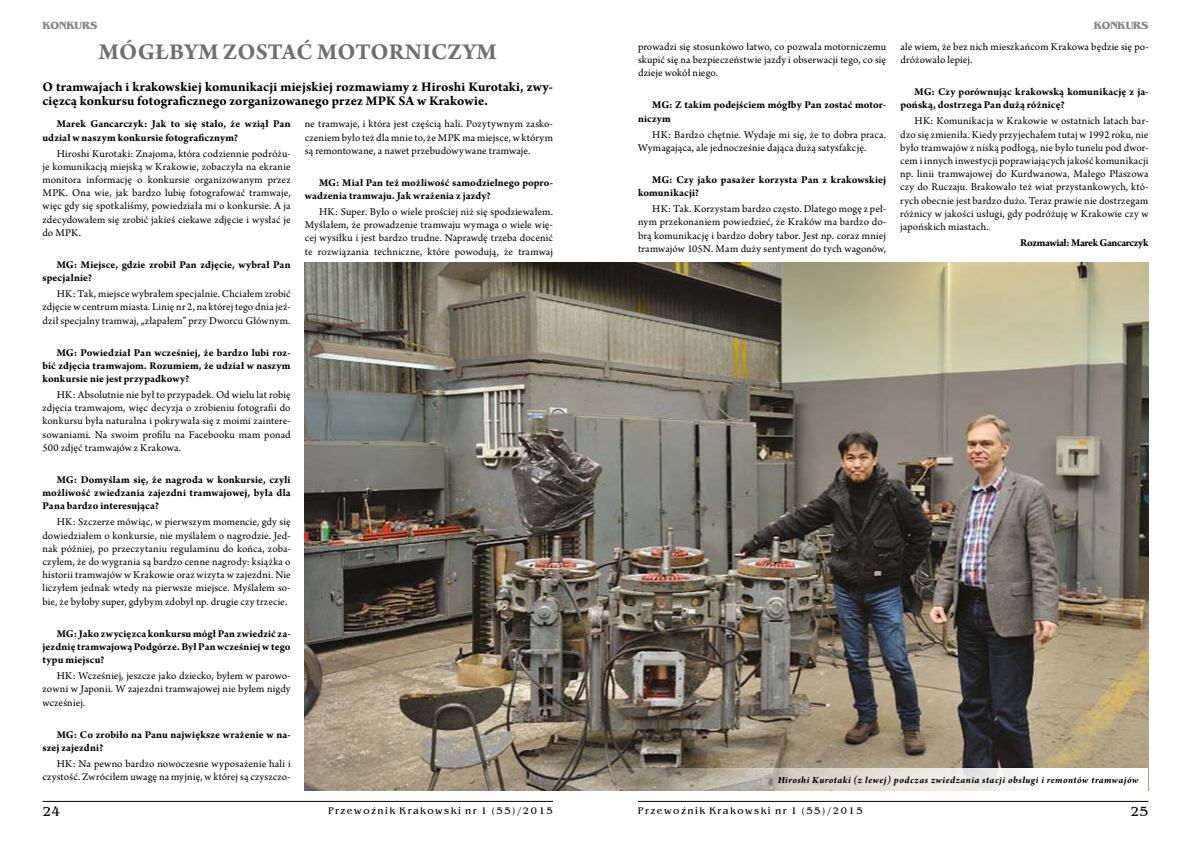
<style>
.page{position:relative;width:1191px;height:842px;background:#fff}
.page>*{position:absolute;margin:0;border:0;box-sizing:border-box;transform-origin:0 0}
.t1{font:700 24px "Arno Pro";letter-spacing:.015em;color:#706f6f}
.t2{font:700 14px/14px "Arno Pro";letter-spacing:.005em;color:#000}
.t3{font:14px "Bangkok";color:#000}
.t4{font:11px/13.2px "Arno Pro";letter-spacing:.01em;color:#000;text-align:justify}
.t5{font:700 11px/13.2px "Arno Pro";letter-spacing:.005em;color:#000}
.t6{font:700 11px "Arno Pro";letter-spacing:-.035em;color:#000}
.t7{font:700 11px "Bangkok";color:#878787}
.t8{font:italic 700 10px "Arno Pro";letter-spacing:.045em;color:#000}
.t9{font:10px "Bangkok";letter-spacing:.15em;color:#000}
</style>
<div class="page">
<hr style="left:42px;top:801px;width:511px;height:1px;background:#000">
<hr style="left:638px;top:801px;width:510px;height:1px;background:#000">
<img style="left:305px;top:262px;width:843px;height:529px">
<svg style="left:522px;top:768px;width:626px;height:23px"></svg>
<p class="t7" style="left:42px;top:20px;width:56px">KONKURS</p>
<p class="t7" style="left:1093px;top:20px;width:56px">KONKURS</p>
<h1 class="t1" style="left:99px;top:38px;width:140px">Mógłbym zos</h1>
<h1 class="t1" style="left:267px;top:38px;width:119px">tać motornicz</h1>
<h1 class="t1" style="left:462px;top:38px;width:35px">ym</h1>
<p class="t4" style="left:638px;top:41px;width:250px">prowadzi się stosunkowo łatwo, co pozwala motorniczemu skupić się na bezpieczeństwie jazdy i obserwacji tego, co się dzieje wokół niego.</p>
<p class="t5" style="left:638px;top:99px;width:250px;text-indent:14px">MG: Z takim podejściem mógłby Pan zostać motor&shy;niczym</p>
<p class="t4" style="left:638px;top:128px;width:249px;text-indent:14px">HK: Bardzo chętnie. Wydaje mi się, że to dobra praca.<br>Wymagająca, ale jednocześnie dająca dużą satysfakcję.</p>
<p class="t5" style="left:638px;top:174px;width:250px;text-indent:14px">MG: Czy jako pasażer korzysta Pan z krakowskiej komunikacji?</p>
<p class="t4" style="left:638px;top:203px;width:250px;text-indent:14px">HK: Tak. Korzystam bardzo często. Dlatego mogę z peł&shy;nym przekonaniem powiedzieć, że Kraków ma bardzo do&shy;brą komunikację i bardzo dobry tabor. Jest np. coraz mniej tramwajów 105N. Mam duży sentyment do tych wagonów,</p>
<p class="t4" style="left:900px;top:41px;width:250px">ale wiem, że bez nich mieszkańcom Krakowa będzie się po&shy;dróżowało lepiej.</p>
<p class="t5" style="left:900px;top:86px;width:250px;text-indent:14px">MG: Czy porównując krakowską komunikację z ja&shy;pońską, dostrzega Pan dużą różnicę?</p>
<p class="t4" style="left:900px;top:115px;width:250px;text-indent:14px">HK: Komunikacja w Krakowie w ostatnich latach bar&shy;dzo się zmieniła. Kiedy przyjechałem tutaj w 1992 roku, nie było tramwajów z niską podłogą, nie było tunelu pod dwor&shy;cem i innych inwestycji poprawiających jakość komunikacji np. linii tramwajowej do Kurdwanowa, Małego Płaszowa czy do Ruczaju. Brakowało też wiat przystankowych, któ&shy;rych obecnie jest bardzo dużo. Teraz prawie nie dostrzegam różnicy w jakości usługi, gdy podróżuję w Krakowie czy w japońskich miastach.</p>
<p class="t6" style="left:1020px;top:236px;width:130px">Rozmawiał: Marek Gancarczyk</p>
<p class="t2" style="left:42px;top:80px;width:512px">O tramwajach i krakowskiej komunikacji miejskiej rozmawiamy z Hiroshi Kurotaki, zwy&shy;cięzcą konkursu fotograficznego zorganizowanego przez MPK SA w Krakowie.</p>
<p class="t4" style="left:305px;top:118px;width:250px">ne tramwaje, i która jest częścią hali. Pozytywnym zasko&shy;czeniem było też dla mnie to, że MPK ma miejsce, w którym są remontowane, a nawet przebudowywane tramwaje.</p>
<p class="t5" style="left:305px;top:176px;width:250px;text-indent:14px">MG: Miał Pan też możliwość samodzielnego popro&shy;wadzenia tramwaju. Jak wrażenia z jazdy?</p>
<p class="t4" style="left:305px;top:206px;width:250px;text-indent:14px">HK: Super. Było o wiele prościej niż się spodziewałem.<br>Myślałem, że prowadzenie tramwaju wymaga o wiele wię&shy;cej wysiłku i jest bardzo trudne. Naprawdę trzeba docenić te rozwiązania techniczne, które powodują, że tramwaj</p>
<p class="t5" style="left:43px;top:118px;width:249px;text-indent:14px">Marek Gancarczyk: Jak to się stało, że wziął Pan udział w naszym konkursie fotograficznym?</p>
<p class="t4" style="left:43px;top:147px;width:250px;text-indent:14px">Hiroshi Kurotaki: Znajoma, która codziennie podróżu&shy;je komunikacją miejską w Krakowie, zobaczyła na ekranie monitora informację o konkursie organizowanym przez MPK. Ona wie, jak bardzo lubię fotografować tramwaje, więc gdy się spotkaliśmy, powiedziała mi o konkursie. A ja zdecydowałem się zrobić jakieś ciekawe zdjęcie i wysłać je do MPK.</p>
<p class="t5" style="left:43px;top:259px;width:250px;text-indent:14px">MG: Miejsce, gdzie zrobił Pan zdjęcie, wybrał Pan specjalnie?</p>
<p class="t4" style="left:43px;top:288px;width:250px;text-indent:14px">HK: Tak, miejsce wybrałem specjalnie. Chciałem zrobić zdjęcie w centrum miasta. Linię nr 2, na której tego dnia jeź&shy;dził specjalny tramwaj, „złapałem” przy Dworcu Głównym.</p>
<p class="t5" style="left:43px;top:346px;width:250px;text-align:justify;text-indent:14px">MG: Powiedział Pan wcześniej, że bardzo lubi roz&shy;bić zdjęcia tramwajom. Rozumiem, że udział w naszym konkursie nie jest przypadkowy?</p>
<p class="t4" style="left:43px;top:389px;width:250px;text-indent:14px">HK: Absolutnie nie był to przypadek. Od wielu lat robię zdjęcia tramwajom, więc decyzja o zrobieniu fotografii do konkursu była naturalna i pokrywała się z moimi zaintere&shy;sowaniami. Na swoim profilu na Facebooku mam ponad 500 zdjęć tramwajów z Krakowa.</p>
<p class="t5" style="left:43px;top:474px;width:250px;text-align:justify;text-indent:14px">MG: Domyślam się, że nagroda w konkursie, czyli możliwość zwiedzania zajezdni tramwajowej, była dla Pana bardzo interesująca?</p>
<p class="t4" style="left:43px;top:516px;width:250px;text-indent:14px">HK: Szczerze mówiąc, w pierwszym momencie, gdy się dowiedziałem o konkursie, nie myślałem o nagrodzie. Jed&shy;nak później, po przeczytaniu regulaminu do końca, zoba&shy;czyłem, że do wygrania są bardzo cenne nagrody: książka o historii tramwajów w Krakowie oraz wizyta w zajezdni. Nie liczyłem jednak wtedy na pierwsze miejsce. Myślałem so&shy;bie, że byłoby super, gdybym zdobył np. drugie czy trzecie.</p>
<p class="t5" style="left:43px;top:627px;width:250px;text-align:justify;text-indent:14px">MG: Jako zwycięzca konkursu mógł Pan zwiedzić za&shy;jezdnię tramwajową Podgórze. Był Pan wcześniej w tego typu miejscu?</p>
<p class="t4" style="left:43px;top:670px;width:250px;text-indent:14px">HK: Wcześniej, jeszcze jako dziecko, byłem w parowo&shy;zowni w Japonii. W zajezdni tramwajowej nie byłem nigdy wcześniej.</p>
<p class="t5" style="left:43px;top:728px;width:250px;text-indent:14px">MG: Co zrobiło na Panu największe wrażenie w na&shy;szej zajezdni?</p>
<p class="t4" style="left:43px;top:757px;width:250px;text-align:right">HK: Na pewno bardzo nowoczesne wyposażenie hali i czystość. Zwróciłem uwagę na myjnię, w której są czyszczo-</p>
<p class="t8" style="left:777px;top:774px;width:362px">Hiroshi Kurotaki (z lewej) podczas zwiedzania stacji obsługi i remontów tramwajów</p>
<p class="t3" style="left:42px;top:804px;width:19px">24</p>
<p class="t9" style="left:328px;top:806px;width:226px">Przewoźnik Krakowski nr 1 (55)/2015</p>
<p class="t9" style="left:638px;top:806px;width:226px">Przewoźnik Krakowski nr 1 (55)/2015</p>
<p class="t3" style="left:1130px;top:804px;width:19px">25</p>
</div>
